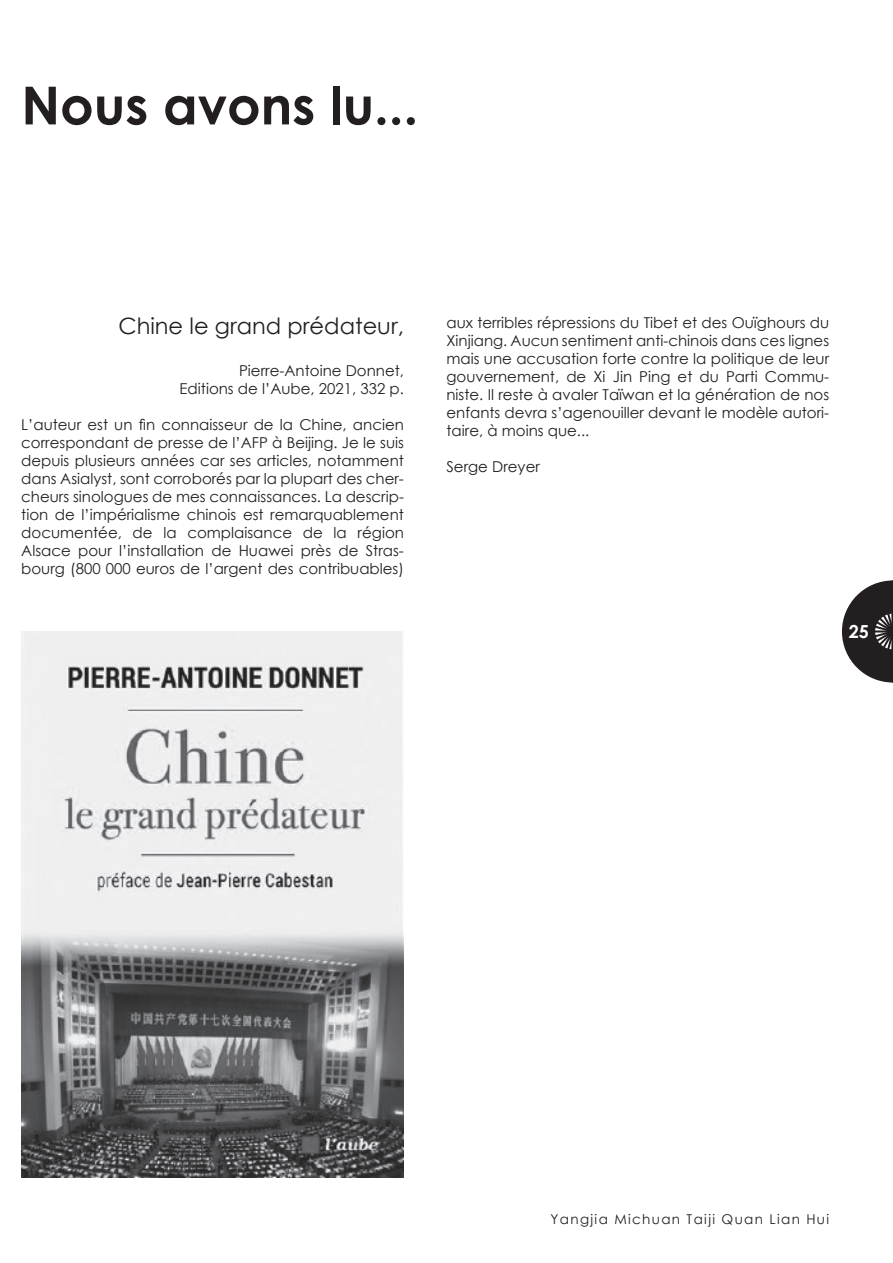
<style>
.page{position:relative;width:893px;height:1263px;background:#fff}
.page>*{position:absolute;margin:0;border:0;box-sizing:border-box;transform-origin:0 0}
.t1{font:700 52.5px "Century Gothic";color:#231f20}
.t2{font:22.5px "Century Gothic";color:#231f20}
.t3{font:700 18px "Century Gothic";color:#fff}
.t4{font:15px/18px "Century Gothic";color:#231f20;text-align:justify}
.t5{font:13.5px "Century Gothic";letter-spacing:.1em;color:#231f20}
</style>
<div class="page">
<svg style="left:842px;top:580px;width:51px;height:102px"></svg>
<img style="left:21px;top:631px;width:383px;height:547px">
<h1 class="t1" style="left:21px;top:72px;width:398px">Nous avons lu...</h1>
<h2 class="t2" style="left:118px;top:310px;width:287px">Chine le grand prédateur,</h2>
<p class="t4" style="left:180px;top:361px;width:226px;text-align:right">Pierre-Antoine Donnet,<br>Editions de l’Aube, 2021, 332 p.</p>
<p class="t4" style="left:21px;top:415px;width:384px">L’auteur est un fin connaisseur de la Chine, ancien correspondant de presse de l’AFP à Beijing. Je le suis depuis plusieurs années car ses articles, notamment dans Asialyst, sont corroborés par la plupart des cher&shy;cheurs sinologues de mes connaissances. La descrip&shy;tion de l’impérialisme chinois est remarquablement documentée, de la complaisance de la région Alsace pour l’installation de Huawei près de Stras&shy;bourg (800 000 euros de l’argent des contribuables)</p>
<p class="t4" style="left:446px;top:313px;width:384px">aux terribles répressions du Tibet et des Ouïghours du Xinjiang. Aucun sentiment anti-chinois dans ces lignes mais une accusation forte contre la politique de leur gouvernement, de Xi Jin Ping et du Parti Commu&shy;niste. Il reste à avaler Taïwan et la génération de nos enfants devra s’agenouiller devant le modèle autori&shy;taire, à moins que...</p>
<p class="t4" style="left:446px;top:457px;width:95px">Serge Dreyer</p>
<p class="t3" style="left:849px;top:620px;width:22px">25</p>
<p class="t5" style="left:551px;top:1210px;width:280px">Yangjia Michuan Taiji Quan Lian Hui</p>
</div>
